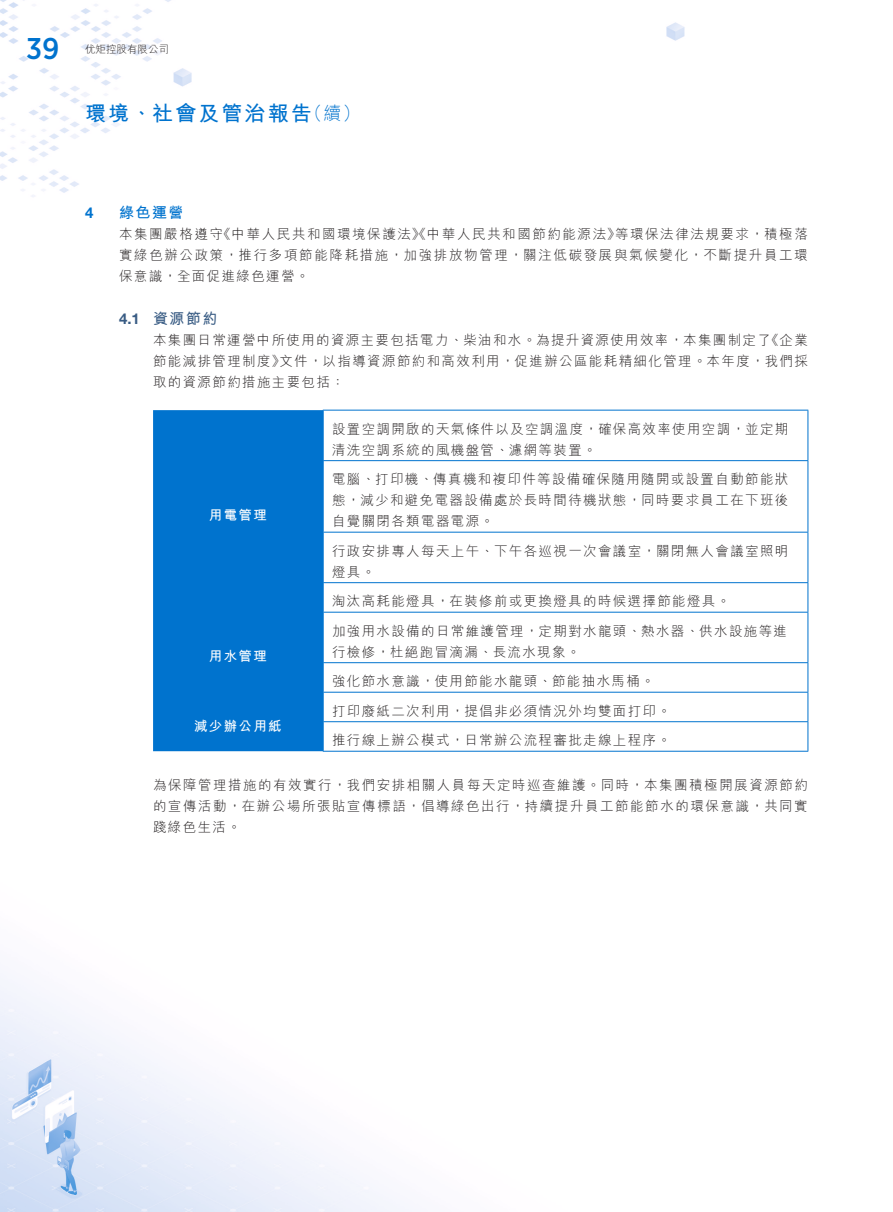
<style>
.page{position:relative;width:893px;height:1212px;background:#fff}
.page>*{position:absolute;margin:0;border:0;box-sizing:border-box;transform-origin:0 0}
.t1{font:500 30px "Gotham Narrow";color:#0073ce}
.t2{font:700 21px "M Hei HK";letter-spacing:.1em;color:#0073ce}
.t3{font:300 18px "M Hei HK";color:#0073ce}
._01_H1{font:700 15px "M Hei HK";color:#0073ce}
._02_H2{font:700 15px "M Hei HK";color:#395c84}
._02_H2-2{font:700 15px "Helvetica Neue LT Std";color:#395c84}
._01_H1-2{font:700 15px "Helvetica Neue LT Std";color:#0073ce}
._00_txt{font:300 13.5px/21px "M Hei HK";letter-spacing:.115em;color:#231f20}
._50_Table_txt{font:300 13.5px/21px "M Hei HK";letter-spacing:.1em;color:#231f20}
._50_Table_txt-2{font:700 13.5px "M Hei HK";letter-spacing:.1em;color:#fff}
.t4{font:300 10.5px "M Hei HK";color:#231f20}
</style>
<div class="page">
<img style="left:0;top:0;width:809px;height:1212px">
<div style="left:153px;top:410px;width:170px;height:341px;background:#0073ce"></div>
<hr style="left:323px;top:410px;width:485px;height:1px;background:#0073ce">
<hr style="left:323px;top:410px;width:1px;height:50px;background:#0073ce">
<hr style="left:807px;top:410px;width:1px;height:50px;background:#0073ce">
<hr style="left:323px;top:460px;width:485px;height:1px;background:#0073ce">
<hr style="left:323px;top:461px;width:1px;height:71px;background:#0073ce">
<hr style="left:807px;top:461px;width:1px;height:71px;background:#0073ce">
<hr style="left:323px;top:532px;width:485px;height:1px;background:#0073ce">
<hr style="left:323px;top:532px;width:1px;height:50px;background:#0073ce">
<hr style="left:807px;top:532px;width:1px;height:50px;background:#0073ce">
<hr style="left:323px;top:582px;width:485px;height:1px;background:#0073ce">
<svg style="left:323px;top:583px;width:1px;height:29px"></svg>
<svg style="left:807px;top:583px;width:1px;height:29px"></svg>
<hr style="left:323px;top:612px;width:485px;height:1px;background:#0073ce">
<hr style="left:323px;top:612px;width:1px;height:50px;background:#0073ce">
<hr style="left:807px;top:612px;width:1px;height:50px;background:#0073ce">
<hr style="left:323px;top:662px;width:485px;height:1px;background:#0073ce">
<hr style="left:323px;top:692px;width:485px;height:1px;background:#0073ce">
<hr style="left:323px;top:721px;width:485px;height:1px;background:#0073ce">
<svg style="left:323px;top:663px;width:1px;height:88px"></svg>
<svg style="left:807px;top:663px;width:1px;height:88px"></svg>
<hr style="left:323px;top:751px;width:485px;height:1px;background:#0073ce">
<h1 class="t1" style="left:26px;top:29px;width:35px">39</h1>
<p class="t4" style="left:85px;top:44px;width:85px">优矩控股有限公司</p>
<h2 class="t2" style="left:85px;top:98px;width:228px">環境、社會及管治報告</h2>
<h3 class="t3" style="left:305px;top:104px;width:57px">（續(</h3>
<p class="_01_H1-2" style="left:85px;top:203px;width:10px">4</p>
<p class="_01_H1" style="left:119px;top:201px;width:66px">綠色運營</p>
<p class="_00_txt" style="left:217px;top:223px;width:404px">《中華人民共和國環境保護法》《中華人民共和國節約能源法》</p>
<p class="_00_txt" style="left:615px;top:223px;width:194px">等環保法律法規要求，積極落</p>
<p class="_00_txt" style="left:119px;top:223px;width:690px">本集團嚴格遵守<br>實綠色辦公政策，推行多項節能降耗措施，加強排放物管理，關注低碳發展與氣候變化，不斷提升員工環保意識，全面促進綠色運營。</p>
<p class="_02_H2" style="left:153px;top:308px;width:66px">資源節約</p>
<p class="_02_H2-2" style="left:119px;top:309px;width:22px">4.1</p>
<p class="_00_txt" style="left:279px;top:329px;width:530px;text-indent:-126px">本集團日常運營中所使用的資源主要包括電力、柴油和水。為提升資源使用效率，本集團制定了<br>文件，以指導資源節約和高效利用，促進辦公區能耗精細化管理。本年度，我們採</p>
<p class="_00_txt" style="left:765px;top:329px;width:44px">《企業</p>
<p class="_00_txt" style="left:153px;top:350px;width:193px">節能減排管理制度》<br>取的資源節約措施主要包括：</p>
<p class="_50_Table_txt-2" style="left:209px;top:505px;width:60px">用電管理</p>
<p class="_50_Table_txt-2" style="left:209px;top:646px;width:60px">用水管理</p>
<p class="_50_Table_txt" style="left:332px;top:418px;width:458px">設置空調開啟的天氣條件以及空調溫度，確保高效率使用空調，並定期清洗空調系統的風機盤管、濾網等裝置。</p>
<p class="_50_Table_txt" style="left:332px;top:468px;width:458px;text-align:justify">電腦、打印機、傳真機和複印件等設備確保隨用隨開或設置自動節能狀態，減少和避免電器設備處於長時間待機狀態，同時要求員工在下班後自覺關閉各類電器電源。</p>
<p class="_50_Table_txt" style="left:332px;top:540px;width:458px">行政安排專人每天上午、下午各巡視一次會議室，關閉無人會議室照明燈具。</p>
<p class="_50_Table_txt" style="left:332px;top:590px;width:400px">淘汰高耗能燈具，在裝修前或更換燈具的時候選擇節能燈具。</p>
<p class="_50_Table_txt" style="left:332px;top:620px;width:456px">加強用水設備的日常維護管理，定期對水龍頭、熱水器、供水設施等進行檢修，杜絕跑冒滴漏、長流水現象。</p>
<p class="_50_Table_txt" style="left:332px;top:670px;width:324px">強化節水意識，使用節能水龍頭、節能抽水馬桶。</p>
<p class="_50_Table_txt" style="left:332px;top:700px;width:340px">打印廢紙二次利用，提倡非必須情況外均雙面打印。</p>
<p class="_50_Table_txt" style="left:332px;top:729px;width:340px">推行線上辦公模式，日常辦公流程審批走線上程序。</p>
<p class="_00_txt" style="left:153px;top:774px;width:656px;text-align:justify">為保障管理措施的有效實行，我們安排相關人員每天定時巡查維護。同時，本集團積極開展資源節約的宣傳活動，在辦公場所張貼宣傳標語，倡導綠色出行，持續提升員工節能節水的環保意識，共同實踐綠色生活。</p>
<p class="_50_Table_txt-2" style="left:194px;top:716px;width:89px">減少辦公用紙</p>
</div>
